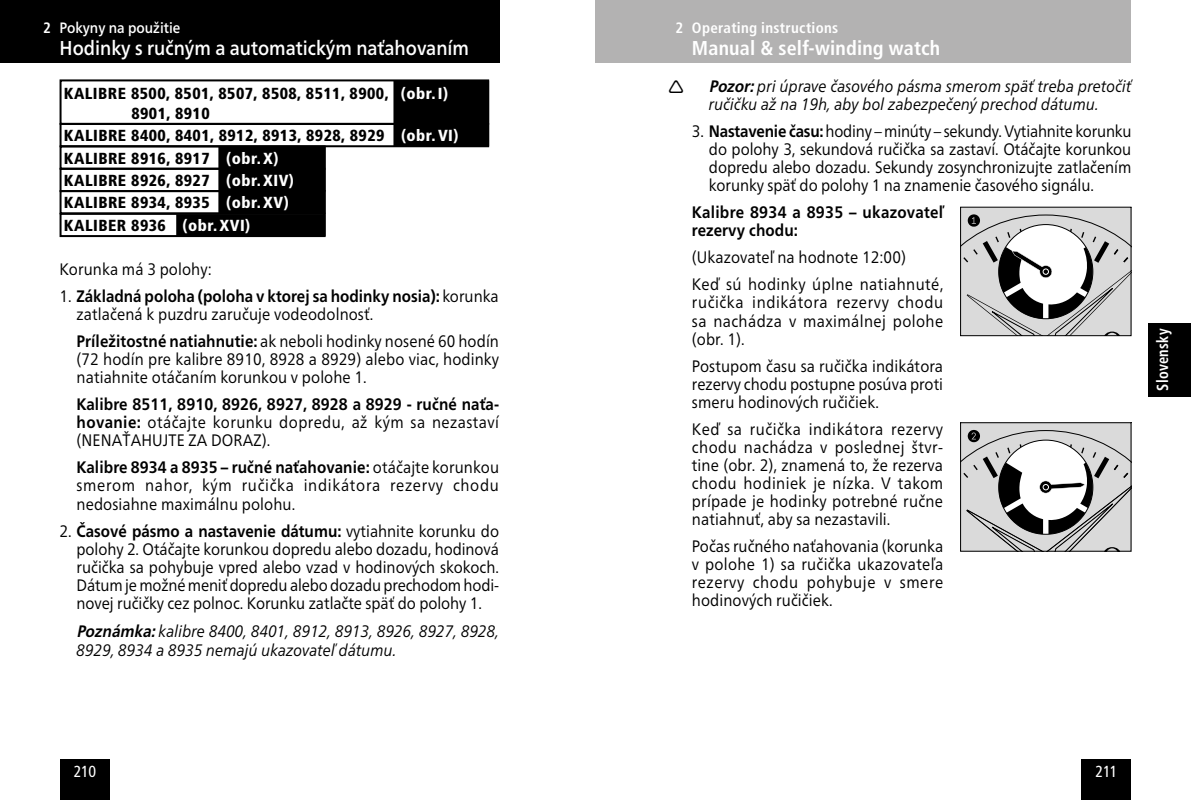
<style>
.page{position:relative;width:1191px;height:800px;background:#fff}
.page>*{position:absolute;margin:0;border:0;box-sizing:border-box;transform-origin:0 0}
.t1{font:500 20px "Frutiger Neue LTCYR";color:#fff;scale:.9 1}
.t2{font:700 condensed 20px "Frutiger LT Std";letter-spacing:.01em;color:#fff}
.t3{font:16.6px/18px "Frutiger Neue LTCYR";letter-spacing:.005em;color:#000;text-align:justify;scale:.9 1}
.t4{font:italic 16.6px/19px "Frutiger Neue LTCYR";letter-spacing:.005em;color:#000;scale:.9 1}
.t5{font:700 16.6px/18px "Frutiger Neue LTCYR";letter-spacing:.02em;color:#000;scale:.9 1}
.t6{font:900 condensed 16px/22.4px "Frutiger LT Std";letter-spacing:.03em;color:#000}
.t7{font:700 condensed 16px "Frutiger LT Std";letter-spacing:.015em;color:#fff;scale:.9 1}
.t8{font:condensed 16px "Frutiger LT Std";letter-spacing:-.02em;color:#fff}
.t9{font:700 condensed 15px "Frutiger LT Std";letter-spacing:.02em;color:#fff}
.t10{font:500 15px "Frutiger Neue LTCYR";color:#fff;scale:.9 1}
.s1{font-family:"Frutiger LT Std";font-weight:700;font-stretch:condensed}
.s2{color:#fff}
.s3{font-weight:700}
</style>
<div class="page">
<div style="left:1081px;top:759px;width:50px;height:40px;background:#000"></div>
<div style="left:60px;top:759px;width:50px;height:40px;background:#000"></div>
<div style="left:1148px;top:322px;width:43px;height:74px;background:#000"></div>
<div style="left:0;top:0;width:499px;height:62px;background:#000"></div>
<div style="left:394px;top:125px;width:94px;height:20px;background:#000"></div>
<div style="left:219px;top:147px;width:105px;height:20px;background:#000"></div>
<div style="left:219px;top:170px;width:105px;height:20px;background:#000"></div>
<div style="left:219px;top:192px;width:105px;height:20px;background:#000"></div>
<div style="left:177px;top:215px;width:147px;height:20px;background:#000"></div>
<div style="left:60px;top:123px;width:429px;height:24px;border:2px solid #000"></div>
<div style="left:60px;top:145px;width:265px;height:25px;border:2px solid #000"></div>
<div style="left:60px;top:168px;width:265px;height:24px;border:2px solid #000"></div>
<div style="left:60px;top:190px;width:265px;height:24px;border:2px solid #000"></div>
<div style="left:60px;top:213px;width:265px;height:24px;border:2px solid #000"></div>
<div style="left:394px;top:81px;width:94px;height:42px;background:#000"></div>
<div style="left:393px;top:80px;width:96px;height:44px;border:2px solid #000"></div>
<div style="left:60px;top:79px;width:429px;height:46px;border:2px solid #000"></div>
<div style="left:595px;top:0;width:536px;height:62px;background:#b3b2b2"></div>
<svg style="left:962px;top:209px;width:167px;height:125px"></svg>
<div style="left:960px;top:207px;width:171px;height:129px;border:1px solid #000"></div>
<svg style="left:962px;top:424px;width:167px;height:125px"></svg>
<div style="left:960px;top:422px;width:171px;height:129px;border:1px solid #000"></div>
<p class="t10" style="left:43px;top:19px;width:154px"><span class="s1">2</span> Pokyny na použitie</p>
<p class="t1" style="left:60px;top:37px;width:456px">Hodinky s ručným a automatickým naťahovaním</p>
<p class="t6" style="left:64px;top:82px;width:386px">KALIBRE 8500, 8501, 8507, 8508, 8511, 8900, <span class="s2">(obr.I)</span></p>
<p class="t6" style="left:131px;top:102px;width:80px">8901, 8910</p>
<p class="t6" style="left:64px;top:124px;width:396px">KALIBRE 8400, 8401, 8912, 8913, 8928, 8929 <span class="s2">(obr.VI)<br></span>KALIBRE 8916, 8917 <span class="s2">(obr.X)<br></span>KALIBRE 8926, 8927 <span class="s2">(obr.XIV)<br></span>KALIBRE 8934, 8935 <span class="s2">(obr.XV)<br></span>KALIBER 8936 <span class="s2">(obr.XVI)</span></p>
<p class="t3" style="left:60px;top:260px;width:171px">Korunka má 3 polohy:</p>
<p class="t3" style="left:77px;top:287px;width:470px;text-indent:-17px">1. <span class="s3">Základná poloha (poloha v ktorej sa hodinky nosia):</span> korunka zatlačená k puzdru zaručuje vodeodolnosť.</p>
<p class="t3" style="left:77px;top:332px;width:471px"><span class="s3">Príležitostné natiahnutie:</span> ak neboli hodinky nosené 60 hodín (72 hodín pre kalibre 8910, 8928 a 8929) alebo viac, hodinky natiahnite otáčaním korunkou v polohe 1.</p>
<p class="t3" style="left:77px;top:395px;width:471px"><span class="s3">Kalibre 8511, 8910, 8926, 8927, 8928 a 8929 - ručné naťa&shy;hovanie:</span> otáčajte korunku dopredu, až kým sa nezastaví (NENAŤAHUJTE ZA DORAZ).</p>
<p class="t3" style="left:77px;top:458px;width:471px;line-height:18.6px"><span class="s3">Kalibre 8934 a 8935 – ručné naťahovanie:</span> otáčajte korunkou smerom nahor, kým ručička indikátora rezervy chodu nedosiahne maximálnu polohu.</p>
<p class="t3" style="left:77px;top:522px;width:471px;text-indent:-17px">2. <span class="s3">Časové pásmo a nastavenie dátumu:</span> vytiahnite korunku do polohy 2. Otáčajte korunkou dopredu alebo dozadu, hodinová ručička sa pohybuje vpred alebo vzad v hodinových skokoch.<br>Dátum je možné meniť dopredu alebo dozadu prechodom hodi&shy;novej ručičky cez polnoc. Korunku zatlačte späť do polohy 1.</p>
<p class="t4" style="left:77px;top:621px;width:471px"><span class="s3">Poznámka:</span>kalibre 8400, 8401, 8912, 8913, 8926, 8927, 8928,<br>8929, 8934 a 8935 nemajú ukazovateľ dátumu.</p>
<p class="t9" style="left:675px;top:19px;width:164px">2 Operating instructions</p>
<p class="t2" style="left:692px;top:36px;width:250px">Manual &amp; self-winding watch</p>
<p class="t4" style="left:709px;top:77px;width:471px;line-height:18px"><span class="s3">Pozor:</span>pri úprave časového pásma smerom späť treba pretočiť ručičku až na 19h, aby bol zabezpečený prechod dátumu.</p>
<p class="t3" style="left:709px;top:122px;width:471px;text-indent:-17px">3. <span class="s3">Nastavenie času:</span> hodiny – minúty – sekundy. Vytiahnite korunku do polohy 3, sekundová ručička sa zastaví. Otáčajte korunkou dopredu alebo dozadu. Sekundy zosynchronizujte zatlačením korunky späť do polohy 1 na znamenie časového signálu.</p>
<p class="t5" style="left:692px;top:203px;width:281px">Kalibre 8934 a 8935 – ukazovateľ rezervy chodu:</p>
<p class="t3" style="left:692px;top:244px;width:281px;line-height:27px">(Ukazovateľ na hodnote 12:00)<br>Keď sú hodinky úplne natiahnuté,</p>
<p class="t3" style="left:692px;top:293px;width:281px">ručička indikátora rezervy chodu sa nachádza v maximálnej polohe (obr. 1).</p>
<p class="t3" style="left:692px;top:356px;width:281px">Postupom času sa ručička indikátora rezervy chodu postupne posúva proti smeru hodinových ručičiek.</p>
<p class="t3" style="left:692px;top:419px;width:281px">Keď sa ručička indikátora rezervy chodu nachádza v poslednej štvr&shy;tine (obr. 2), znamená to, že rezerva chodu hodiniek je nízka. V takom prípade je hodinky potrebné ručne natiahnuť, aby sa nezastavili.</p>
<p class="t3" style="left:692px;top:537px;width:281px">Počas ručného naťahovania (korunka v polohe 1) sa ručička ukazovateľa rezervy chodu pohybuje v smere hodinových ručičiek.</p>
<p class="t7" style="left:1153px;top:390px;width:70px;rotate:-90deg">Slovensky</p>
<p class="t8" style="left:74px;top:762px;width:24px">210</p>
<p class="t8" style="left:1095px;top:762px;width:23px">211</p>
</div>
